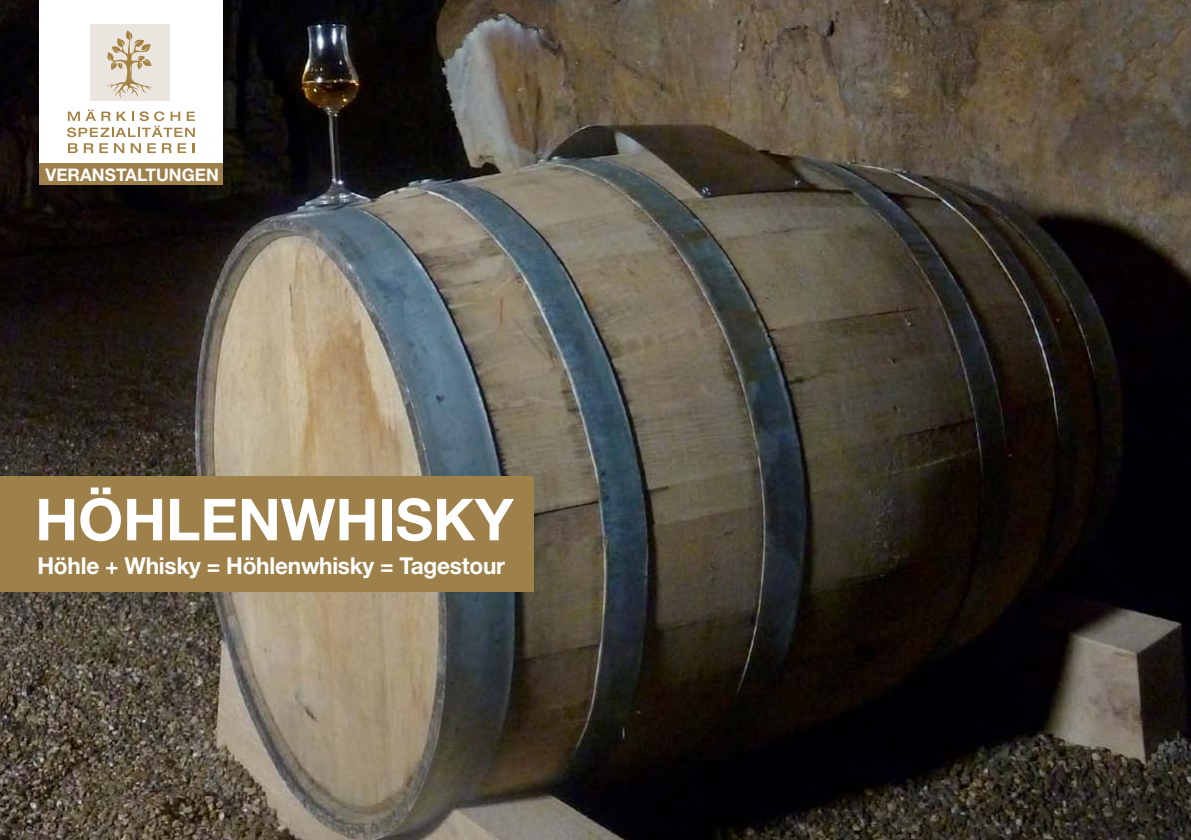
<style>
.page{position:relative;width:1191px;height:840px;background:#fff}
.page>*{position:absolute;margin:0;border:0;box-sizing:border-box;transform-origin:0 0}
.t1{font:700 57.8px "Helvetica Neue";color:#fff}
.t2{font:700 23.4px "Helvetica Neue";letter-spacing:-.01em;color:#fff}
.t3{font:700 17.4px "Helvetica Neue";color:#fff}
</style>
<div class="page">
<img style="left:0;top:0;width:1191px;height:839px">
<div style="left:39px;top:0;width:184px;height:163px;background:#fff"></div>
<svg style="left:67px;top:109px;width:128px;height:28px"></svg>
<svg style="left:68px;top:143px;width:10px;height:10px"></svg>
<svg style="left:84px;top:143px;width:24px;height:10px"></svg>
<svg style="left:114px;top:143px;width:10px;height:10px"></svg>
<svg style="left:131px;top:143px;width:10px;height:10px"></svg>
<svg style="left:147px;top:143px;width:9px;height:10px"></svg>
<svg style="left:162px;top:143px;width:10px;height:10px"></svg>
<svg style="left:178px;top:143px;width:8px;height:10px"></svg>
<svg style="left:192px;top:143px;width:2px;height:10px"></svg>
<div style="left:90px;top:27px;width:79px;height:73px;background:#ebe5df"></div>
<svg style="left:107px;top:30px;width:45px;height:68px"></svg>
<hr style="left:90px;top:25px;width:79px;height:3px;background:#ebe5df">
<div style="left:39px;top:163px;width:184px;height:22px;background:#9e804b"></div>
<div style="left:0;top:476px;width:533px;height:115px;background:#9e804b"></div>
<p class="t3" style="left:45px;top:164px;width:175px">VERANSTALTUNGEN</p>
<p class="t1" style="left:35px;top:483px;width:480px">HÖHLENWHISKY</p>
<p class="t2" style="left:37px;top:550px;width:469px">Höhle + Whisky = Höhlenwhisky = Tagestour</p>
</div>
